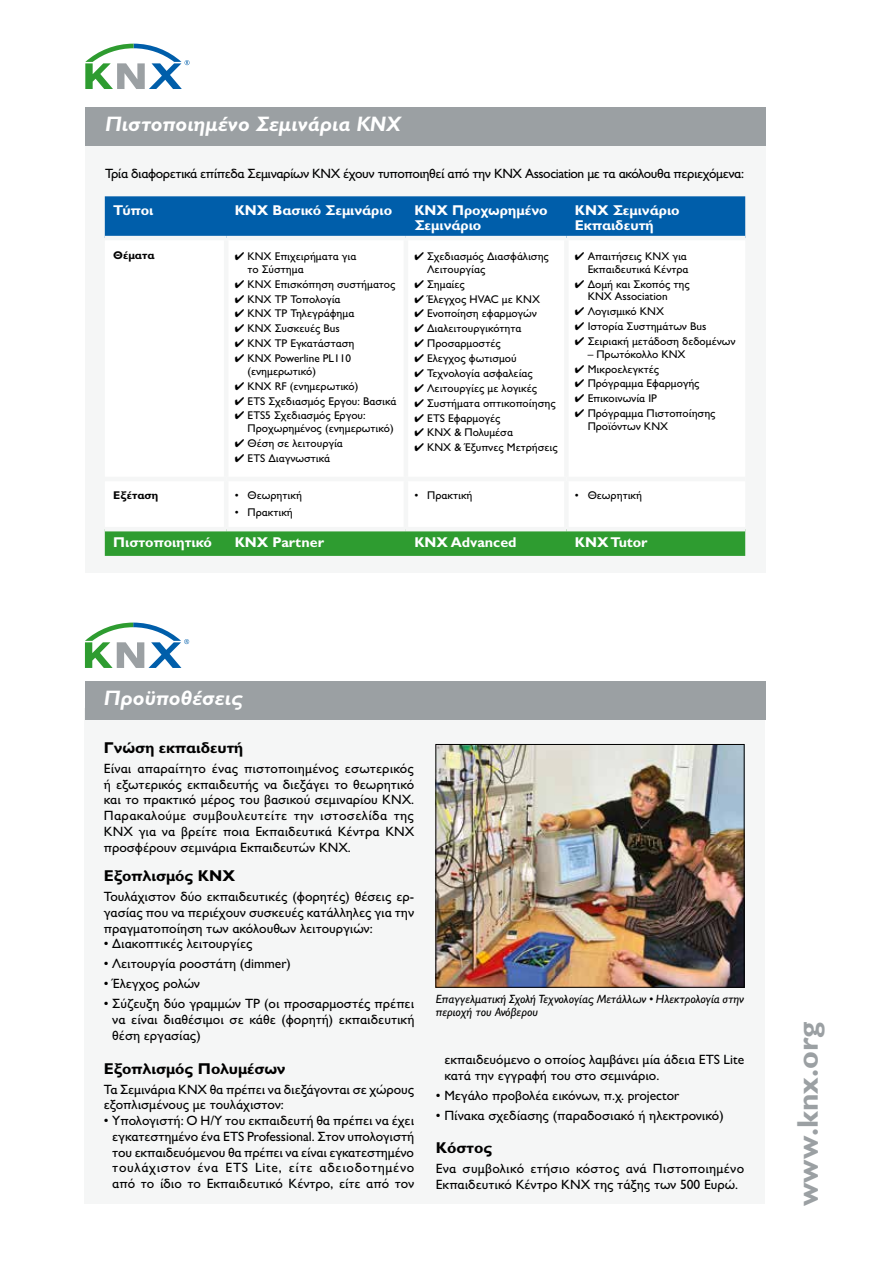
<style>
.page{position:relative;width:893px;height:1263px;background:#fff}
.page>*{position:absolute;margin:0;border:0;box-sizing:border-box;transform-origin:0 0}
.t1{font:700 30px "M Gill Sans";color:#9ba0a3}
.t2{font:italic 700 21px "Gill Sans MT Pro Grk";color:#fff}
.t3{font:700 15.75px "Gill Sans MT Pro Grk";color:#000}
.t4{font:700 14.25px/15px "Gill Sans MT Pro Grk";color:#fff}
.t5{font:500 13.5px/15.8px "Gill Sans MT Pro Grk";color:#000;text-align:justify}
.t6{font:500 13.5px "Gill Sans MT Pro Grk";letter-spacing:-.03em;color:#000}
.t7{font:italic 500 12px/13.5px "Gill Sans MT Pro Grk";color:#000}
.t8{font:500 11.25px/12.8px "Gill Sans MT Pro Grk";color:#000}
.t9{font:700 11.25px "Gill Sans MT Pro Grk";color:#000}
</style>
<div class="page">
<div style="left:85px;top:708px;width:680px;height:495px;background:#f5f6f6"></div>
<div style="left:85px;top:681px;width:680px;height:38px;background:#9ba0a3"></div>
<div style="left:85px;top:107px;width:680px;height:38px;background:#9ba0a3"></div>
<svg style="left:85px;top:44px;width:105px;height:45px"></svg>
<svg style="left:85px;top:623px;width:104px;height:45px"></svg>
<div style="left:105px;top:196px;width:640px;height:40px;background:#005eaa"></div>
<svg style="left:105px;top:531px;width:640px;height:25px;background:#329d34"></svg>
<img style="left:437px;top:746px;width:305px;height:240px">
<div style="left:435px;top:744px;width:309px;height:244px;border:1px solid #000"></div>
<h2 class="t2" style="left:105px;top:111px;width:297px">Πιστοποιημένο Σεμινάρια ΚΝΧ</h2>
<p class="t6" style="left:105px;top:165px;width:640px">Τρία διαφορετικά επίπεδα Σεμιναρίων KNX έχουν τυποποιηθεί από την KNX Association με τα ακόλουθα περιεχόμενα:</p>
<p class="t4" style="left:113px;top:202px;width:42px">Τύποι</p>
<p class="t4" style="left:235px;top:202px;width:159px">KNX Βασικό Σεμινάριο</p>
<p class="t4" style="left:414px;top:202px;width:135px">KNX Προχωρημένο<br>Σεμινάριο</p>
<p class="t4" style="left:575px;top:202px;width:106px">KNX Σεμινάριο<br>Εκπαιδευτή</p>
<p class="t9" style="left:113px;top:248px;width:43px">Θέματα</p>
<p class="t8" style="left:247px;top:250px;width:110px;text-indent:-13px">✔ ΚΝΧ Επιχειρήματα για το Σύστημα</p>
<p class="t8" style="left:235px;top:277px;width:162px">✔ ΚΝΧ Επισκόπηση συστήματος</p>
<p class="t8" style="left:235px;top:292px;width:107px">✔ ΚΝΧ TP Τοπολογία</p>
<p class="t8" style="left:235px;top:307px;width:121px">✔ ΚΝΧ TP Τηλεγράφημα</p>
<p class="t8" style="left:235px;top:322px;width:107px">✔ ΚΝΧ Συσκευές Bus</p>
<p class="t8" style="left:235px;top:337px;width:121px">✔ ΚΝΧ TP Εγκατάσταση</p>
<p class="t8" style="left:247px;top:352px;width:105px;text-indent:-13px">✔ KNX Powerline PL110 (ενημερωτικό)</p>
<p class="t8" style="left:235px;top:379px;width:125px">✔ KNX RF (ενημερωτικό)</p>
<p class="t8" style="left:235px;top:394px;width:163px">✔ ETS Σχεδιασμός Έργου: Βασικά</p>
<p class="t8" style="left:247px;top:409px;width:148px;text-indent:-13px">✔ ETS5 Σχεδιασμός Έργου:<br>Προχωρημένος (ενημερωτικό)</p>
<p class="t8" style="left:235px;top:437px;width:110px">✔ Θέση σε λειτουργία</p>
<p class="t8" style="left:235px;top:452px;width:97px">✔ ETS Διαγνωστικά</p>
<p class="t8" style="left:575px;top:250px;width:115px;text-align:right">✔ Απαιτήσεις KNX για<br>Εκπαιδευτικά Κέντρα</p>
<p class="t8" style="left:588px;top:277px;width:104px;text-indent:-13px">✔ Δομή και Σκοπός της<br>KNX Association</p>
<p class="t8" style="left:575px;top:305px;width:91px">✔ Λογισμικό KNX</p>
<p class="t8" style="left:575px;top:320px;width:133px">✔ Ιστορία Συστημάτων Bus</p>
<p class="t8" style="left:575px;top:335px;width:162px">✔ Σειριακή μετάδοση δεδομένων</p>
<p class="t8" style="left:588px;top:347px;width:99px">– Πρωτόκολλο KNX</p>
<p class="t8" style="left:575px;top:362px;width:86px">✔ Μικροελεγκτές</p>
<p class="t8" style="left:575px;top:377px;width:126px">✔ Πρόγραμμα Εφαρμογής</p>
<p class="t8" style="left:575px;top:392px;width:83px">✔ Επικοινωνία IP</p>
<p class="t8" style="left:588px;top:407px;width:129px;text-indent:-13px">✔ Πρόγραμμα Πιστοποίησης<br>Προϊόντων KNX</p>
<p class="t8" style="left:427px;top:250px;width:123px;text-indent:-13px">✔ Σχεδιασμός Διασφάλισης<br>Λειτουργίας</p>
<p class="t8" style="left:414px;top:277px;width:52px">✔ Σημαίες</p>
<p class="t8" style="left:414px;top:292px;width:127px">✔ Έλεγχος HVAC με KNX</p>
<p class="t8" style="left:414px;top:307px;width:124px">✔ Ενοποίηση εφαρμογών</p>
<p class="t8" style="left:414px;top:322px;width:109px">✔ Διαλειτουργικότητα</p>
<p class="t8" style="left:414px;top:337px;width:88px">✔ Προσαρμοστές</p>
<p class="t8" style="left:414px;top:352px;width:104px">✔ Έλεγχος φωτισμού</p>
<p class="t8" style="left:414px;top:367px;width:120px">✔ Τεχνολογία ασφαλείας</p>
<p class="t8" style="left:414px;top:381px;width:124px">✔ Λειτουργίες με λογικές</p>
<p class="t8" style="left:414px;top:396px;width:143px">✔ Συστήματα οπτικοποίησης</p>
<p class="t8" style="left:414px;top:411px;width:88px">✔ ETS Εφαρμογές</p>
<p class="t8" style="left:414px;top:426px;width:100px">✔ KNX &amp; Πολυμέσα</p>
<p class="t8" style="left:414px;top:441px;width:145px">✔ KNX &amp; Έξυπνες Μετρήσεις</p>
<p class="t9" style="left:113px;top:488px;width:47px">Εξέταση</p>
<p class="t8" style="left:235px;top:489px;width:69px">• Θεωρητική</p>
<p class="t8" style="left:235px;top:506px;width:60px">• Πρακτική</p>
<p class="t8" style="left:414px;top:489px;width:60px">• Πρακτική</p>
<p class="t8" style="left:575px;top:489px;width:69px">• Θεωρητική</p>
<p class="t4" style="left:113px;top:535px;width:100px">Πιστοποιητικό</p>
<p class="t4" style="left:235px;top:535px;width:91px">KNX Partner</p>
<p class="t4" style="left:414px;top:535px;width:104px">KNX Advanced</p>
<p class="t4" style="left:575px;top:535px;width:74px">KNX Tutor</p>
<h2 class="t2" style="left:104px;top:685px;width:140px">Προϋποθέσεις</h2>
<p class="t3" style="left:104px;top:738px;width:141px">Γνώση εκπαιδευτή</p>
<p class="t5" style="left:104px;top:760px;width:312px">Είναι απαραίτητο ένας πιστοποιημένος εσωτερικός ή εξωτερικός εκπαιδευτής να διεξάγει το θεωρητικό και το πρακτικό μέρος του βασικού σεμιναρίου KNX.<br>Παρακαλούμε συμβουλευτείτε την ιστοσελίδα της KNX για να βρείτε ποια Εκπαιδευτικά Κέντρα KNX προσφέρουν σεμινάρια Εκπαιδευτών KNX.</p>
<p class="t3" style="left:104px;top:866px;width:133px">Εξοπλισμός KNX</p>
<p class="t5" style="left:104px;top:888px;width:312px">Τουλάχιστον δύο εκπαιδευτικές (φορητές) θέσεις ερ&shy;γασίας που να περιέχουν συσκευές κατάλληλες για την πραγματοποίηση των ακόλουθων λειτουργιών:</p>
<p class="t5" style="left:104px;top:936px;width:150px">• Διακοπτικές λειτουργίες</p>
<p class="t5" style="left:104px;top:956px;width:189px">• Λειτουργία ροοστάτη (dimmer)</p>
<p class="t5" style="left:104px;top:976px;width:98px">• Έλεγχος ρολών</p>
<p class="t5" style="left:112px;top:996px;width:304px;text-indent:-9px">• Σύζευξη δύο γραμμών TP (οι προσαρμοστές πρέπει να είναι διαθέσιμοι σε κάθε (φορητή) εκπαιδευτική θέση εργασίας)</p>
<p class="t3" style="left:104px;top:1058px;width:183px">Εξοπλισμός Πολυμέσων</p>
<p class="t5" style="left:104px;top:1081px;width:312px">Τα Σεμινάρια KNX θα πρέπει να διεξάγονται σε χώρους εξοπλισμένους με τουλάχιστον:</p>
<p class="t5" style="left:112px;top:1112px;width:304px;text-indent:-9px">• Υπολογιστή: Ο Η/Υ του εκπαιδευτή θα πρέπει να έχει εγκατεστημένο ένα ETS Professional. Στον υπολογιστή του εκπαιδευόμενου θα πρέπει να είναι εγκατεστημένο τουλάχιστον ένα ETS Lite, είτε αδειοδοτημένο από το ίδιο το Εκπαιδευτικό Κέντρο, είτε από τον</p>
<p class="t7" style="left:436px;top:992px;width:310px">Επαγγελματική Σχολή Τεχνολογίας Μετάλλων • Ηλεκτρολογία στην περιοχή του Ανόβερου</p>
<p class="t5" style="left:444px;top:1051px;width:301px">εκπαιδευόμενο ο οποίος λαμβάνει μία άδεια ETS Lite κατά την εγγραφή του στο σεμινάριο.</p>
<p class="t5" style="left:436px;top:1087px;width:245px">• Μεγάλο προβολέα εικόνων, π.χ. projector</p>
<p class="t5" style="left:436px;top:1107px;width:289px">• Πίνακα σχεδίασης (παραδοσιακό ή ηλεκτρονικό)</p>
<p class="t3" style="left:436px;top:1138px;width:58px">Κόστος</p>
<p class="t5" style="left:436px;top:1161px;width:310px">Ένα συμβολικό ετήσιο κόστος ανά Πιστοποιημένο<br>Εκπαιδευτικό Κέντρο KNX της τάξης των 500 Ευρώ.</p>
<h1 class="t1" style="left:791px;top:1206px;width:186px;rotate:-90deg">www.knx.org</h1>
</div>
